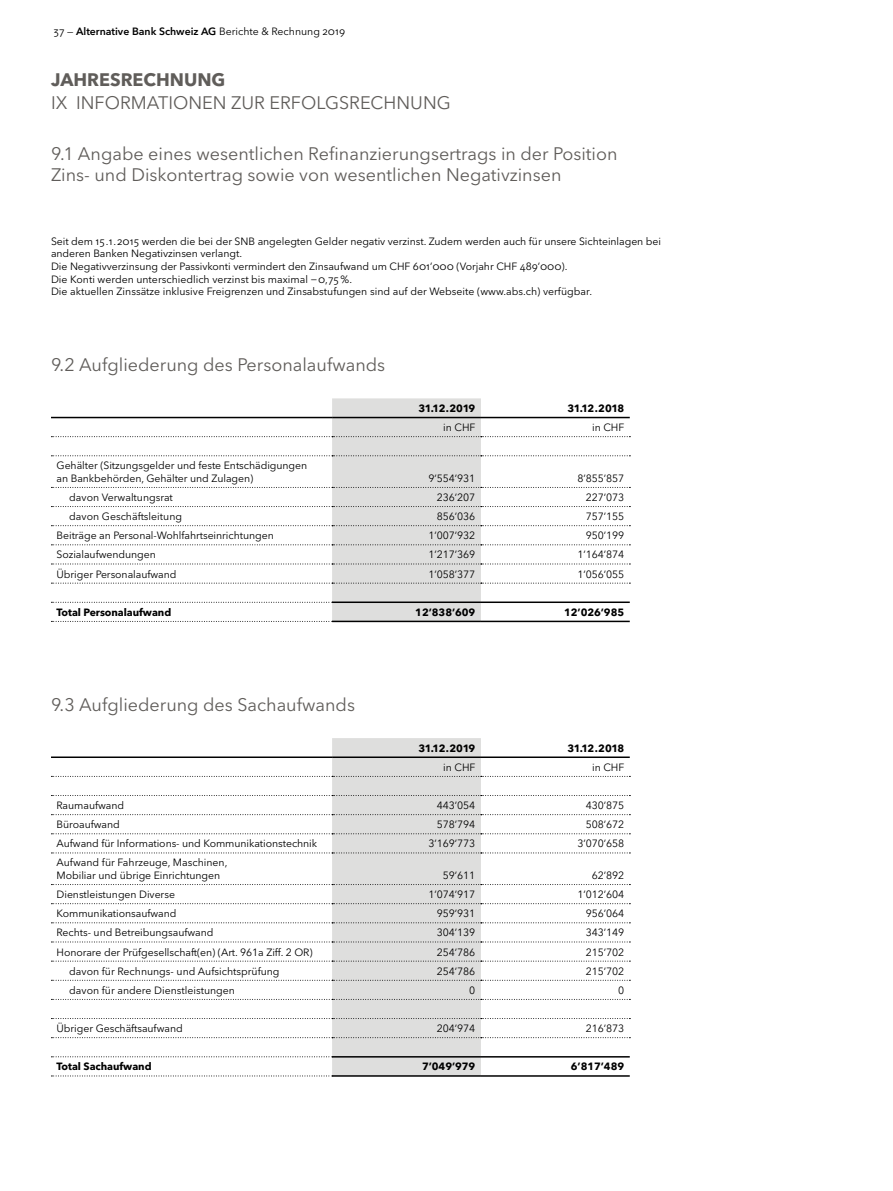
<style>
.page{position:relative;width:893px;height:1191px;background:#fff}
.page>*{position:absolute;margin:0;border:0;box-sizing:border-box;transform-origin:0 0}
.t1{font:18px/21px "Avenir Next LT Pro";color:#605d5a}
.t2{font:700 18px "Avenir Next LT Pro";color:#605d5a}
.t3{font:10.5px/12.6px "Avenir Next LT Pro";letter-spacing:-.005em;color:#000}
.t4{font:700 10.5px "Avenir Next LT Pro";letter-spacing:-.005em;color:#000}
.s1{font-weight:600}
</style>
<div class="page">
<svg style="left:51px;top:398px;width:579px;height:224px"></svg>
<hr style="left:332px;top:620px;width:149px;height:2px;background:#000">
<hr style="left:481px;top:620px;width:149px;height:2px;background:#000">
<hr style="left:332px;top:601px;width:149px;height:2px;background:#000">
<hr style="left:481px;top:601px;width:149px;height:2px;background:#000">
<div style="left:332px;top:738px;width:149px;height:337px;background:#dededd"></div>
<hr style="left:51px;top:756px;width:281px;height:2px;background:#000">
<hr style="left:332px;top:756px;width:149px;height:2px;background:#000">
<hr style="left:481px;top:756px;width:149px;height:2px;background:#000">
<svg style="left:51px;top:776px;width:579px;height:1px"></svg>
<svg style="left:51px;top:795px;width:579px;height:1px"></svg>
<svg style="left:51px;top:814px;width:579px;height:1px"></svg>
<svg style="left:51px;top:833px;width:579px;height:1px"></svg>
<svg style="left:51px;top:852px;width:579px;height:1px"></svg>
<svg style="left:51px;top:884px;width:579px;height:1px"></svg>
<svg style="left:51px;top:903px;width:579px;height:1px"></svg>
<svg style="left:51px;top:922px;width:579px;height:1px"></svg>
<svg style="left:51px;top:941px;width:579px;height:1px"></svg>
<svg style="left:51px;top:960px;width:579px;height:1px"></svg>
<svg style="left:51px;top:980px;width:579px;height:1px"></svg>
<svg style="left:51px;top:999px;width:579px;height:1px"></svg>
<svg style="left:51px;top:1018px;width:579px;height:1px"></svg>
<svg style="left:51px;top:1056px;width:281px;height:1px"></svg>
<svg style="left:51px;top:1075px;width:281px;height:1px"></svg>
<svg style="left:51px;top:1037px;width:579px;height:1px"></svg>
<hr style="left:332px;top:1075px;width:149px;height:1px;background:#000">
<hr style="left:481px;top:1075px;width:149px;height:1px;background:#000">
<hr style="left:332px;top:1056px;width:149px;height:1px;background:#000">
<hr style="left:481px;top:1056px;width:149px;height:1px;background:#000">
<p class="t3" style="left:54px;top:25px;width:293px">37 — <span class="s1">Alternative Bank Schweiz AG</span> Berichte &amp; Rechnung 2019</p>
<h1 class="t2" style="left:51px;top:69px;width:176px">JAHRESRECHNUNG</h1>
<h1 class="t1" style="left:51px;top:93px;width:401px">IX INFORMATIONEN ZUR ERFOLGSRECHNUNG</h1>
<h1 class="t1" style="left:51px;top:144px;width:568px">9.1 Angabe eines wesentlichen Refinanzierungsertrags in der Position<br>Zins- und Diskontertrag sowie von wesentlichen Negativzinsen</h1>
<p class="t3" style="left:51px;top:235px;width:612px">Seit dem 15.1.2015 werden die bei der SNB angelegten Gelder negativ verzinst. Zudem werden auch für unsere Sichteinlagen bei anderen Banken Negativzinsen verlangt.<br>Die Negativverzinsung der Passivkonti vermindert den Zinsaufwand um CHF 601’000 (Vorjahr CHF 489’000).<br>Die Konti werden unterschiedlich verzinst bis maximal −0,75 %.<br>Die aktuellen Zinssätze inklusive Freigrenzen und Zinsabstufungen sind auf der Webseite (www.abs.ch) verfügbar.</p>
<h1 class="t1" style="left:51px;top:354px;width:336px">9.2 Aufgliederung des Personalaufwands</h1>
<p class="t3" style="left:57px;top:459px;width:252px">Gehälter (Sitzungsgelder und feste Entschädigungen an Bankbehörden, Gehälter und Zulagen)</p>
<p class="t4" style="left:419px;top:402px;width:58px">31.12.2019</p>
<p class="t4" style="left:567px;top:402px;width:58px">31.12.2018</p>
<p class="t3" style="left:443px;top:421px;width:34px">in CHF</p>
<p class="t3" style="left:592px;top:421px;width:34px">in CHF</p>
<p class="t3" style="left:428px;top:472px;width:48px">9’554’931</p>
<p class="t3" style="left:577px;top:472px;width:48px">8’855’857</p>
<p class="t3" style="left:69px;top:491px;width:105px">davon Verwaltungsrat</p>
<p class="t3" style="left:437px;top:491px;width:40px">236’207</p>
<p class="t3" style="left:586px;top:491px;width:40px">227’073</p>
<p class="t3" style="left:69px;top:510px;width:114px">davon Geschäftsleitung</p>
<p class="t3" style="left:437px;top:510px;width:40px">856’036</p>
<p class="t3" style="left:586px;top:510px;width:40px">757’155</p>
<p class="t3" style="left:57px;top:529px;width:219px">Beiträge an Personal-Wohlfahrtseinrichtungen</p>
<p class="t3" style="left:428px;top:529px;width:48px">1’007’932</p>
<p class="t3" style="left:586px;top:529px;width:40px">950’199</p>
<p class="t3" style="left:57px;top:548px;width:101px">Sozialaufwendungen</p>
<p class="t3" style="left:428px;top:548px;width:48px">1’217’369</p>
<p class="t3" style="left:577px;top:548px;width:48px">1’164’874</p>
<p class="t3" style="left:57px;top:567px;width:122px">Übriger Personalaufwand</p>
<p class="t3" style="left:428px;top:567px;width:48px">1’058’377</p>
<p class="t3" style="left:577px;top:567px;width:48px">1’056’055</p>
<p class="t4" style="left:57px;top:606px;width:116px">Total Personalaufwand</p>
<p class="t4" style="left:415px;top:606px;width:62px">12’838’609</p>
<p class="t4" style="left:564px;top:606px;width:62px">12’026’985</p>
<h1 class="t1" style="left:51px;top:694px;width:305px">9.3 Aufgliederung des Sachaufwands</h1>
<p class="t4" style="left:419px;top:741px;width:58px">31.12.2019</p>
<p class="t4" style="left:567px;top:741px;width:58px">31.12.2018</p>
<p class="t3" style="left:443px;top:761px;width:34px">in CHF</p>
<p class="t3" style="left:592px;top:761px;width:34px">in CHF</p>
<p class="t3" style="left:57px;top:799px;width:69px">Raumaufwand</p>
<p class="t3" style="left:437px;top:799px;width:40px">443’054</p>
<p class="t3" style="left:586px;top:799px;width:40px">430’875</p>
<p class="t3" style="left:57px;top:818px;width:65px">Büroaufwand</p>
<p class="t3" style="left:437px;top:818px;width:40px">578’794</p>
<p class="t3" style="left:586px;top:818px;width:40px">508’672</p>
<p class="t3" style="left:57px;top:837px;width:262px">Aufwand für Informations- und Kommunikationstechnik</p>
<p class="t3" style="left:428px;top:837px;width:48px">3’169’773</p>
<p class="t3" style="left:577px;top:837px;width:48px">3’070’658</p>
<p class="t3" style="left:57px;top:856px;width:172px">Aufwand für Fahrzeuge, Maschinen,<br>Mobiliar und übrige Einrichtungen</p>
<p class="t3" style="left:443px;top:869px;width:34px">59’611</p>
<p class="t3" style="left:592px;top:869px;width:34px">62’892</p>
<p class="t3" style="left:57px;top:888px;width:120px">Dienstleistungen Diverse</p>
<p class="t3" style="left:428px;top:888px;width:48px">1’074’917</p>
<p class="t3" style="left:577px;top:888px;width:48px">1’012’604</p>
<p class="t3" style="left:57px;top:907px;width:121px">Kommunikationsaufwand</p>
<p class="t3" style="left:437px;top:907px;width:40px">959’931</p>
<p class="t3" style="left:586px;top:907px;width:40px">956’064</p>
<p class="t3" style="left:57px;top:926px;width:158px">Rechts- und Betreibungsaufwand</p>
<p class="t3" style="left:437px;top:926px;width:40px">304’139</p>
<p class="t3" style="left:586px;top:926px;width:40px">343’149</p>
<p class="t3" style="left:57px;top:945px;width:258px">Honorare der Prüfgesellschaft(en) (Art. 961a Ziff. 2 OR)</p>
<p class="t3" style="left:437px;top:945px;width:40px">254’786</p>
<p class="t3" style="left:586px;top:945px;width:40px">215’702</p>
<p class="t3" style="left:69px;top:964px;width:212px">davon für Rechnungs- und Aufsichtsprüfung</p>
<p class="t3" style="left:437px;top:964px;width:40px">254’786</p>
<p class="t3" style="left:586px;top:964px;width:40px">215’702</p>
<p class="t3" style="left:69px;top:983px;width:167px">davon für andere Dienstleistungen</p>
<p class="t3" style="left:469px;top:983px;width:8px">0</p>
<p class="t3" style="left:618px;top:983px;width:8px">0</p>
<p class="t3" style="left:57px;top:1022px;width:128px">Übriger Geschäftsaufwand</p>
<p class="t3" style="left:437px;top:1022px;width:40px">204’974</p>
<p class="t3" style="left:586px;top:1022px;width:40px">216’873</p>
<p class="t4" style="left:57px;top:1060px;width:97px">Total Sachaufwand</p>
<p class="t4" style="left:422px;top:1060px;width:55px">7’049’979</p>
<p class="t4" style="left:571px;top:1060px;width:55px">6’817’489</p>
</div>
